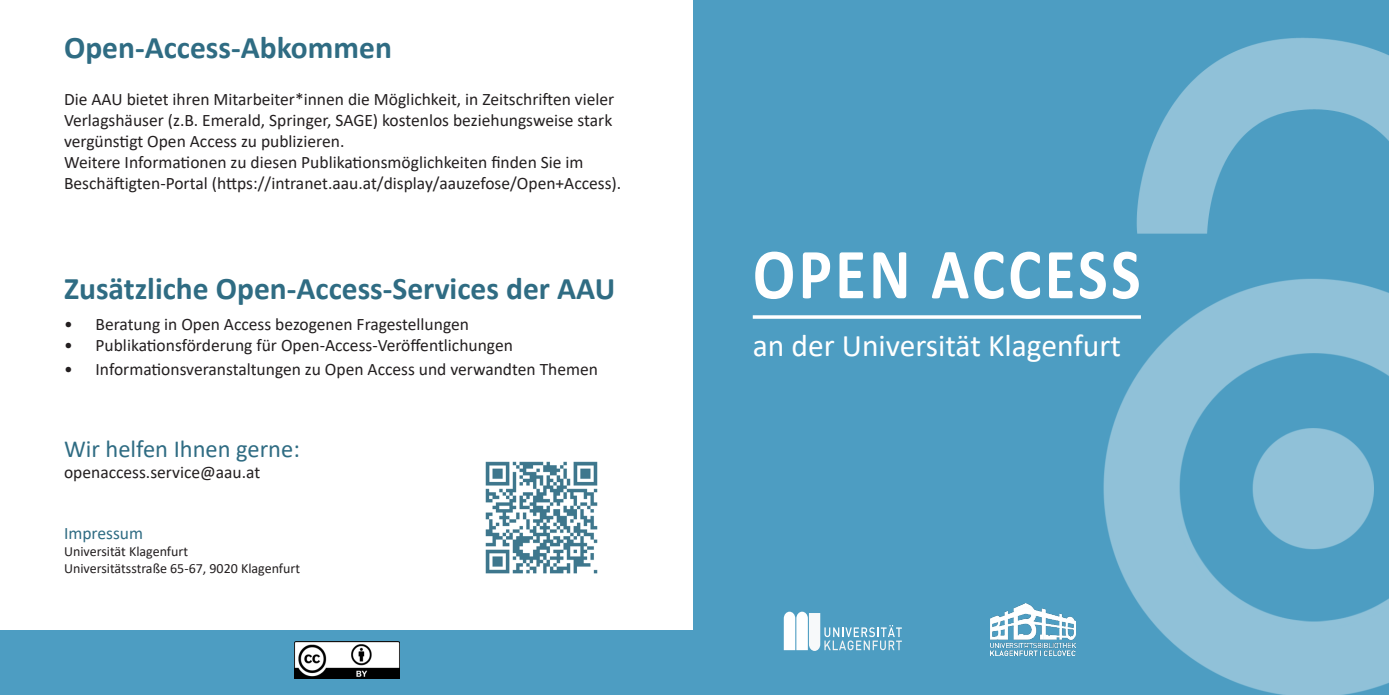
<style>
.page{position:relative;width:1389px;height:695px;background:#fff}
.page>*{position:absolute;margin:0;border:0;box-sizing:border-box;transform-origin:0 0}
.t1{font:700 72.45px "Calibri";letter-spacing:.05em;color:#fff;scale:.87 1}
.t2{font:700 31.5px "Calibri";color:#2f6c83}
.t3{font:31.5px "Calibri";color:#fff}
.t4{font:24.5px "Calibri";color:#2f6c83}
.t5{font:17.5px/21px "Calibri";color:#231f20;text-align:justify}
.t6{font:17.5px "Calibri";color:#2f6c83}
.t7{font:14px "Calibri";color:#231f20}
</style>
<div class="page">
<div style="left:693px;top:0;width:696px;height:694px;background:#4d9dc2"></div>
<img style="left:1103px;top:37px;width:286px;height:657px">
<svg style="left:784px;top:611px;width:118px;height:39px"></svg>
<img style="left:991px;top:603px;width:84px;height:52px">
<svg style="left:753px;top:315px;width:388px;height:4px;background:#e8f2f7"></svg>
<div style="left:0;top:630px;width:703px;height:64px;background:#4d9dc2"></div>
<img style="left:485px;top:461px;width:113px;height:113px">
<img style="left:294px;top:641px;width:106px;height:37px">
<p class="t2" style="left:64px;top:26px;width:329px">Open-Access-Abkommen</p>
<p class="t5" style="left:64px;top:88px;width:552px">Die AAU bietet ihren Mitarbeiter*innen die Möglichkeit, in Zeitschriften vieler Verlagshäuser (z.B. Emerald, Springer, SAGE) kostenlos beziehungsweise stark vergünstigt Open Access zu publizieren.</p>
<p class="t5" style="left:64px;top:151px;width:559px">Weitere Informationen zu diesen Publikationsmöglichkeiten finden Sie im<br>Beschäftigten-Portal (https://intranet.aau.at/display/aauzefose/Open+Access).</p>
<p class="t2" style="left:64px;top:267px;width:553px">Zusätzliche Open-Access-Services der AAU</p>
<p class="t5" style="left:64px;top:313px;width:406px">• Beratung in Open Access bezogenen Fragestellungen</p>
<p class="t5" style="left:64px;top:334px;width:450px">• Publikationsförderung für Open-Access-Veröffentlichungen</p>
<p class="t5" style="left:64px;top:358px;width:535px">• Informationsveranstaltungen zu Open Access und verwandten Themen</p>
<p class="t4" style="left:64px;top:431px;width:237px">Wir helfen Ihnen gerne:</p>
<p class="t5" style="left:64px;top:460px;width:198px">openaccess.service@aau.at</p>
<p class="t6" style="left:64px;top:521px;width:81px">Impressum</p>
<p class="t7" style="left:64px;top:541px;width:126px">Universität Klagenfurt</p>
<p class="t7" style="left:64px;top:558px;width:238px">Universitätsstraße 65-67, 9020 Klagenfurt</p>
<p class="t1" style="left:753px;top:223px;width:447px">OPEN ACCESS</p>
<p class="t3" style="left:753px;top:323px;width:370px">an der Universität Klagenfurt</p>
</div>
